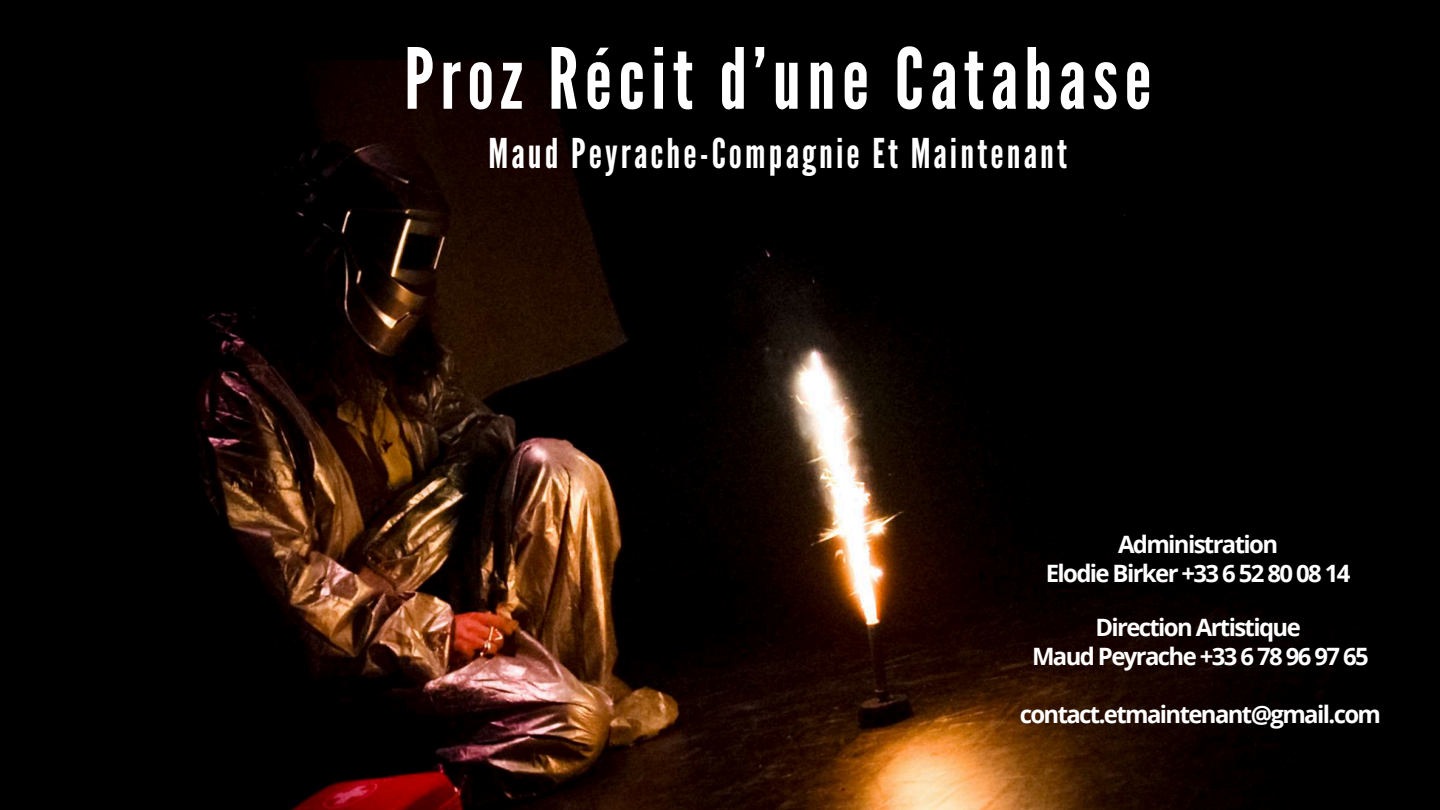
<style>
.page{position:relative;width:1440px;height:810px;background:#000}
.page>*{position:absolute;margin:0;border:0;box-sizing:border-box;transform-origin:0 0}
.t1{font:84px "League Gothic";letter-spacing:.075em;color:#fff}
.t2{font:41px "League Gothic";letter-spacing:.075em;color:#fff}
.t3{font:700 23.9px/28.5px "Open Sans";letter-spacing:-.07em;color:#fff;text-align:center}
</style>
<div class="page">
<img style="left:195px;top:60px;width:1136px;height:750px">
<h1 class="t1" style="left:404px;top:30px;width:749px">Proz Récit d’une Catabase</h1>
<h2 class="t2" style="left:489px;top:130px;width:580px">Maud Peyrache-Compagnie Et Maintenant</h2>
<p class="t3" style="left:1046px;top:530px;width:306px">Administration<br>Elodie Birker +33 6 52 80 08 14</p>
<p class="t3" style="left:1032px;top:612px;width:338px;line-height:29.2px">Direction Artistique<br>Maud Peyrache +33 6 78 96 97 65</p>
<p class="t3" style="left:1020px;top:700px;width:363px">contact.etmaintenant@gmail.com</p>
</div>
